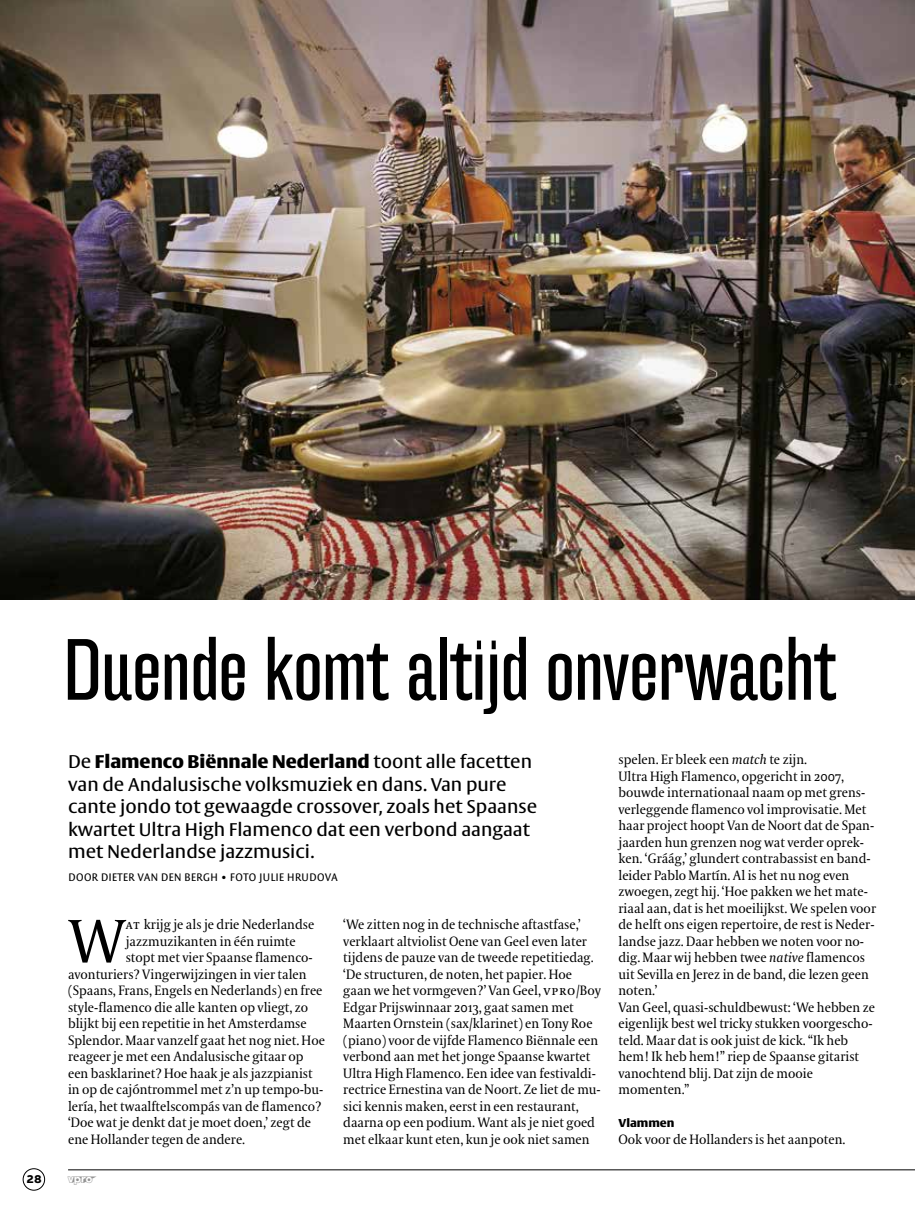
<style>
.page{position:relative;width:915px;height:1212px;background:#fff}
.page>*{position:absolute;margin:0;border:0;box-sizing:border-box;transform-origin:0 0}
.t1{font:84px "Hydra";color:#000}
.t2{font:60.75px "VPRO Coranto";color:#000}
.t3{font:18px/22.5px "VPRO Vesta";color:#000}
.t4{font:13.5px/16.5px "VPRO Coranto";color:#000}
.t5{font:13.5px "VPRO Vesta Mini";color:#000}
.t6{font:700 12px "VPRO Thonik";color:#000}
.t7{font:700 11.25px "VPRO Vesta";color:#000}
.s1{font-weight:700}
.s2{font-family:"VPRO Coranto SC"}
.s3{font-style:italic}
</style>
<div class="page">
<hr style="left:68px;top:1169px;width:846px;height:1px;background:#000">
<div style="left:23px;top:1168px;width:22px;height:22px;border:1px solid #000;border-radius:50%"></div>
<img style="left:0;top:0;width:914px;height:599px">
<p class="t6" style="left:27px;top:1172px;width:17px">28</p>
<h1 class="t1" style="left:63px;top:621px;width:775px">Duende komt altijd onverwacht</h1>
<p class="t3" style="left:68px;top:752px;width:470px">De <span class="s1">Flamenco Biënnale Nederland</span> toont alle facetten van de Andalusische volksmuziek en dans. Van pure cante jondo tot gewaagde crossover, zoals het Spaanse kwartet Ultra High Flamenco dat een verbond aangaat met Nederlandse jazzmusici.</p>
<p class="t5" style="left:68px;top:868px;width:271px">door dieter van den bergh • foto julie hrudova</p>
<h2 class="t2" style="left:68px;top:905px;width:59px">W</h2>
<p class="t4" style="left:126px;top:916px;width:190px"><span class="s2">at</span> krijg je als je drie Nederlandse</p>
<p class="t4" style="left:343px;top:916px;width:259px">‘We zitten nog in de technische aftastfase,’ verklaart altviolist Oene van Geel even later tijdens de pauze van de tweede repetitiedag. ‘De structuren, de noten, het papier. Hoe gaan we het vormgeven?’ Van Geel, <span class="s2">vpro</span>/Boy Edgar Prijswinnaar 2013, gaat samen met Maarten Ornstein (sax/klarinet) en Tony Roe (piano) voor de vijfde Flamenco Biënnale een verbond aan met het jonge Spaanse kwartet Ultra High Flamenco. Een idee van festivaldi&shy;rectrice Ernestina van de Noort. Ze liet de mu&shy;sici kennis maken, eerst in een restaurant, daarna op een podium. Want als je niet goed met elkaar kunt eten, kun je ook niet samen</p>
<p class="t4" style="left:126px;top:933px;width:171px">jazzmuzikanten in één ruimte</p>
<p class="t4" style="left:126px;top:949px;width:188px">stopt met vier Spaanse flamenco-</p>
<p class="t4" style="left:68px;top:966px;width:240px">avonturiers? Vingerwijzingen in vier talen</p>
<p class="t4" style="left:68px;top:982px;width:256px">(Spaans, Frans, Engels en Nederlands) en free</p>
<p class="t4" style="left:68px;top:999px;width:242px">style-flamenco die alle kanten op vliegt, zo</p>
<p class="t4" style="left:68px;top:1015px;width:240px">blijkt bij een repetitie in het Amsterdamse</p>
<p class="t4" style="left:68px;top:1032px;width:258px">Splendor. Maar vanzelf gaat het nog niet. Hoe</p>
<p class="t4" style="left:68px;top:1048px;width:237px">reageer je met een Andalusische gitaar op</p>
<p class="t4" style="left:68px;top:1065px;width:246px">een basklarinet? Hoe haak je als jazzpianist</p>
<p class="t4" style="left:68px;top:1081px;width:257px">in op de cajóntrommel met z’n up tempo-bu-</p>
<p class="t4" style="left:68px;top:1098px;width:255px">lería, het twaalftelscompás van de flamenco?</p>
<p class="t4" style="left:68px;top:1114px;width:244px">‘Doe wat je denkt dat je moet doen,’ zegt de</p>
<p class="t4" style="left:68px;top:1131px;width:178px">ene Hollander tegen de andere.</p>
<p class="t4" style="left:618px;top:751px;width:259px">spelen. Er bleek een <span class="s3">match</span> te zijn.<br>Ultra High Flamenco, opgericht in 2007, bouwde internationaal naam op met grens&shy;verleggende flamenco vol improvisatie. Met haar project hoopt Van de Noort dat de Span&shy;jaarden hun grenzen nog wat verder oprek&shy;ken. ‘Gráág,’ glundert contrabassist en band&shy;leider Pablo Martín. Al is het nu nog even zwoegen, zegt hij. ‘Hoe pakken we het mate&shy;riaal aan, dat is het moeilijkst. We spelen voor de helft ons eigen repertoire, de rest is Neder&shy;landse jazz. Daar hebben we noten voor no&shy;dig. Maar wij hebben twee <span class="s3">native</span> flamencos uit Sevilla en Jerez in de band, die lezen geen noten.’<br>Van Geel, quasi-schuldbewust: ‘We hebben ze eigenlijk best wel tricky stukken voorgescho&shy;teld. Maar dat is ook juist de kick. “Ik heb hem! Ik heb hem!” riep de Spaanse gitarist vanochtend blij. Dat zijn de mooie momenten.”</p>
<p class="t7" style="left:618px;top:1118px;width:57px">Vlammen</p>
<p class="t4" style="left:618px;top:1131px;width:228px">Ook voor de Hollanders is het aanpoten.</p>
</div>
